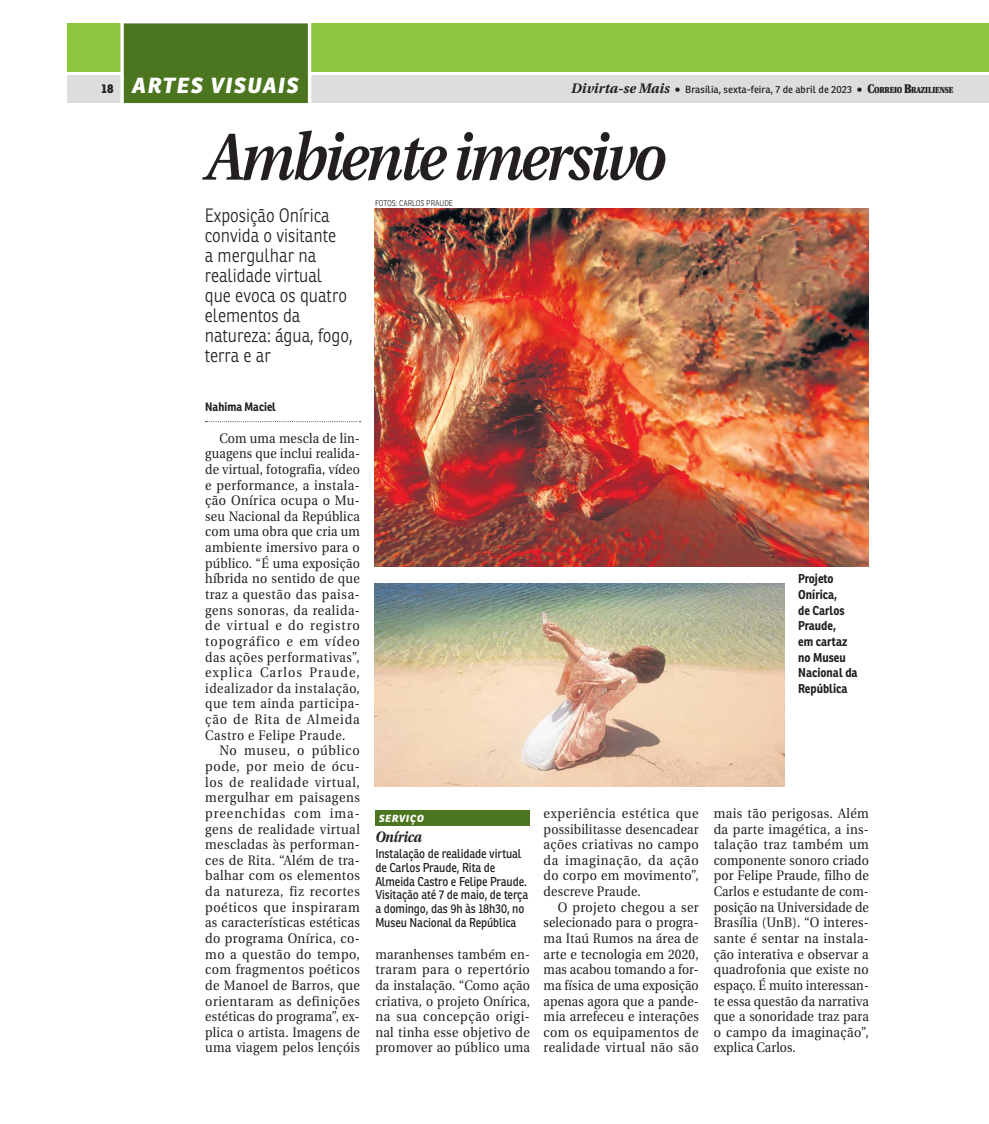
<style>
.page{position:relative;width:989px;height:1124px;background:#fff}
.page>*{position:absolute;margin:0;border:0;box-sizing:border-box;transform-origin:0 0}
.t1{font:italic 600 66.25px "Utopia";letter-spacing:-.05em;color:#231f20;scale:.9 1}
.t2{font:italic 800 21.25px "Ronnia";letter-spacing:.075em;color:#fff}
.t3{font:300 18.75px/20px "Ronnia";color:#231f20;scale:.9 1}
.t4{font:italic 700 15px "Utopia";letter-spacing:-.02em;color:#231f20;scale:.9 1}
.t5{font:13.75px/15.6px "Utopia";letter-spacing:.025em;color:#231f20;text-align:justify;scale:.92 1}
.t6{font:13.75px/15.6px "Utopia";letter-spacing:.025em;color:#231f20;text-align:justify;scale:.9 1}
.t7{font:12.5px/13.8px "Ronnia";letter-spacing:-.01em;color:#231f20;scale:.9 1}
.t8{font:700 12.5px/15.6px "Ronnia";color:#231f20;scale:.9 1}
.t9{font:700 11.88px "Ronnia";color:#231f20;scale:.9 1}
.t10{font:10px "Ronnia";letter-spacing:.005em;color:#231f20}
.t11{font:italic 800 10px "Ronnia";letter-spacing:.075em;color:#fff}
.t12{font:300 8.12px "Ronnia";color:#231f20;scale:.9 1}
.s1{font-style:normal;font-size:12.5px;color:#231f20}
.s2{font-family:"Utopia";font-weight:700;font-style:italic;font-size:13.75px}
.s3{font-family:"Utopia";font-weight:900;font-size:12.5px}
.s4{font-family:"Utopia";font-weight:900;font-size:8.75px}
</style>
<div class="page">
<div style="left:68px;top:75px;width:920px;height:28px;background:#dcddde"></div>
<div style="left:68px;top:23px;width:920px;height:49px;background:#8dc63f"></div>
<div style="left:120px;top:23px;width:191px;height:81px;background:linear-gradient(to bottom,#fff,#fff)"></div>
<div style="left:124px;top:23px;width:184px;height:80px;background:#4c7520"></div>
<img style="left:375px;top:208px;width:493px;height:359px">
<svg style="left:205px;top:421px;width:155px;height:1px"></svg>
<div style="left:375px;top:810px;width:155px;height:16px;background:#4c7520"></div>
<img style="left:374px;top:583px;width:410px;height:203px">
<h2 class="t2" style="left:102px;top:77px;width:199px"><span class="s1">18</span> ARTES VISUAIS</h2>
<p class="t10" style="left:571px;top:85px;width:383px"><span class="s2">Divirta-se Mais</span> <span class="s3">•</span> Brasília, sexta-feira, 7 de abril de 2023 <span class="s3">• C</span><span class="s4">ORREIO</span> <span class="s3">B</span><span class="s4">RAZILIENSE</span></p>
<h1 class="t1" style="left:205px;top:118px;width:513px">Ambiente imersivo</h1>
<h3 class="t3" style="left:205px;top:207px;width:166px">Exposição Onírica convida o visitante<br>a mergulhar na realidade virtual que evoca os quatro elementos da natureza: água, fogo, terra e ar</h3>
<p class="t12" style="left:375px;top:199px;width:88px">FOTOS: CARLOS PRAUDE</p>
<p class="t9" style="left:205px;top:402px;width:80px">Nahima Maciel</p>
<p class="t6" style="left:205px;top:430px;width:173px;text-indent:14px">Com uma mescla de lin&shy;guagens que inclui realida&shy;de virtual, fotografia, vídeo e performance, a instala&shy;ção Onírica ocupa o Mu&shy;seu Nacional da República com uma obra que cria um ambiente imersivo para o público. “É uma exposição híbrida no sentido de que traz a questão das paisa&shy;gens sonoras, da realida&shy;de virtual e do registro topográfico e em vídeo das ações performativas”, explica Carlos Praude, idealizador da instalação, que tem ainda participa&shy;ção de Rita de Almeida Castro e Felipe Praude.</p>
<p class="t5" style="left:205px;top:743px;width:170px;text-indent:14px">No museu, o público pode, por meio de ócu&shy;los de realidade virtual, mergulhar em paisagens preenchidas com ima&shy;gens de realidade virtual mescladas às performan&shy;ces de Rita. “Além de tra&shy;balhar com os elementos da natureza, fiz recortes poéticos que inspiraram as características estéticas do programa Onírica, co&shy;mo a questão do tempo, com fragmentos poéticos de Manoel de Barros, que orientaram as definições estéticas do programa”, ex&shy;plica o artista. Imagens de uma viagem pelos lençóis</p>
<p class="t8" style="left:798px;top:572px;width:67px">Projeto<br>Onírica,<br>de Carlos<br>Praude,<br>em cartaz no Museu<br>Nacional da<br>República</p>
<p class="t11" style="left:379px;top:814px;width:46px">SERVIÇO</p>
<p class="t4" style="left:375px;top:827px;width:53px">Onírica</p>
<p class="t7" style="left:375px;top:847px;width:171px">Instalação de realidade virtual de Carlos Praude, Rita de<br>Almeida Castro e Felipe Praude.<br>Visitação até 7 de maio, de terça a domingo, das 9h às 18h30, no<br>Museu Nacional da República</p>
<p class="t6" style="left:375px;top:946px;width:173px">maranhenses também en&shy;traram para o repertório da instalação. “Como ação criativa, o projeto Onírica, na sua concepção origi&shy;nal tinha esse objetivo de promover ao público uma</p>
<p class="t5" style="left:543px;top:805px;width:170px">experiência estética que possibilitasse desencadear ações criativas no campo da imaginação, da ação do corpo em movimento”, descreve Praude.</p>
<p class="t5" style="left:543px;top:899px;width:170px;text-indent:14px">O projeto chegou a ser selecionado para o progra&shy;ma Itaú Rumos na área de arte e tecnologia em 2020, mas acabou tomando a for&shy;ma física de uma exposição apenas agora que a pande&shy;mia arrefeceu e interações com os equipamentos de realidade virtual não são</p>
<p class="t5" style="left:713px;top:805px;width:170px">mais tão perigosas. Além da parte imagética, a ins&shy;talação traz também um componente sonoro criado por Felipe Praude, filho de Carlos e estudante de com&shy;posição na Universidade de Brasília (UnB). “O interes&shy;sante é sentar na instala&shy;ção interativa e observar a quadrofonia que existe no espaço. É muito interessan&shy;te essa questão da narrativa que a sonoridade traz para o campo da imaginação”, explica Carlos.</p>
</div>
